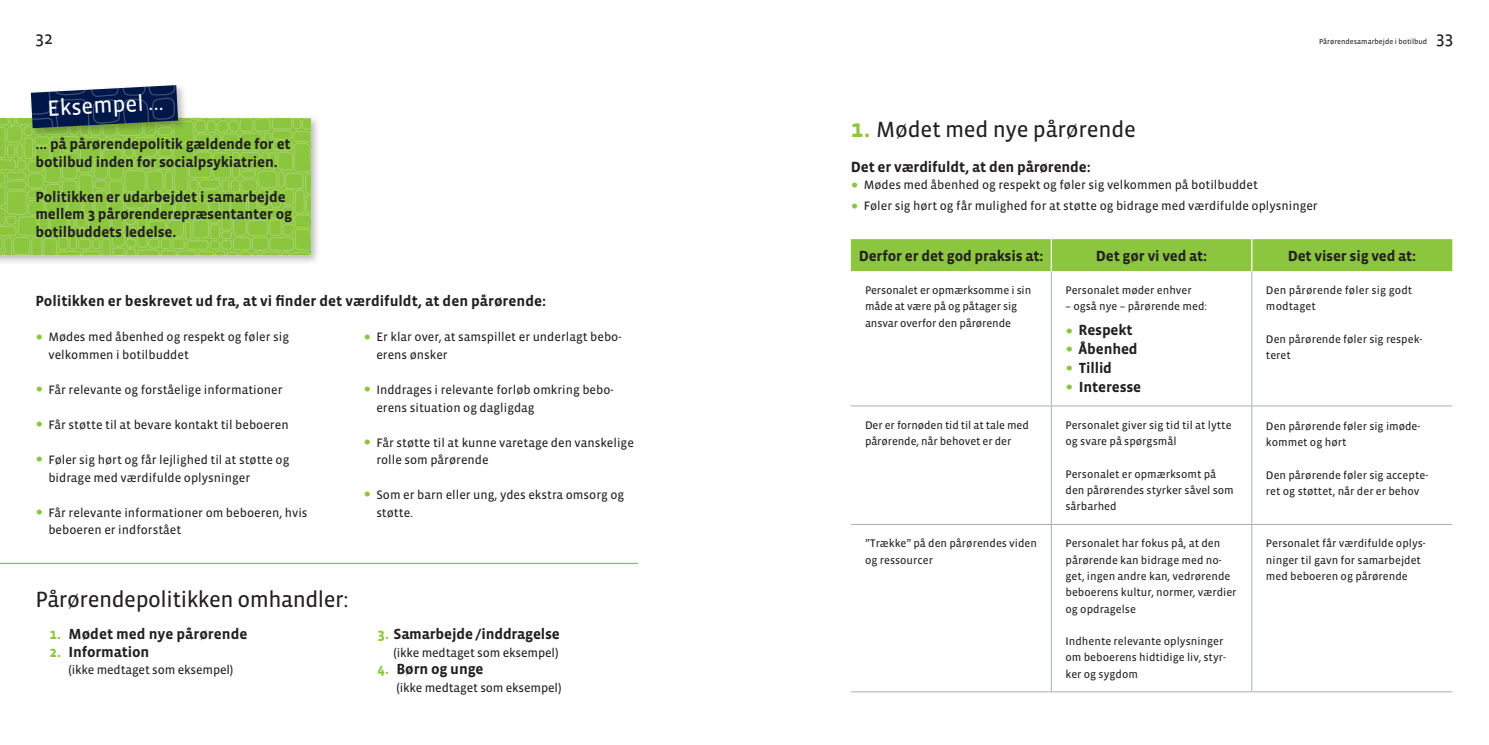
<style>
.page{position:relative;width:1489px;height:745px;background:#fff}
.page>*{position:absolute;margin:0;border:0;box-sizing:border-box;transform-origin:0 0}
.Rubrik_2{font:22.5px "Vista Sans Reg";letter-spacing:-.02em;color:#231f20}
.t1{font:22.5px "Vista Sans Reg";color:#fff}
.t2{font:17.5px "Vista Sans Reg";color:#231f20}
.Mellemrubrik{font:700 15px/17.5px "Vista Sans";letter-spacing:-.01em;color:#231f20}
.Rubrik_2-2{font:700 15px "Vista Sans";letter-spacing:-.01em;color:#231f20}
.Rubrik_2-3{font:12.5px/17.5px "Vista Sans Reg";color:#231f20}
.Mellemrubrik-2{font:12.5px "Vista Sans Reg";letter-spacing:-.01em;color:#231f20}
.t3{font:11.25px/16.2px "Vista Sans Reg";color:#231f20}
.t4{font:7.5px "Vista Sans Reg";color:#231f20}
.s1{font-family:"Georgia";font-size:20px;color:#8bc63e}
.s2{color:#8bc63e}
.s3{font-family:"Vista Sans";font-weight:700;font-size:25px;color:#8bc63e}
.s4{font-family:"Georgia";font-weight:400;font-size:20px;color:#8bc63e}
</style>
<div class="page">
<div style="left:850px;top:239px;width:602px;height:32px;background:#8bc63e"></div>
<hr style="left:1050px;top:271px;width:1px;height:134px;background:#a8b0b6">
<hr style="left:1251px;top:271px;width:1px;height:134px;background:#a8b0b6">
<hr style="left:850px;top:405px;width:201px;height:1px;background:#a8b0b6">
<hr style="left:1051px;top:405px;width:200px;height:1px;background:#a8b0b6">
<hr style="left:1050px;top:406px;width:1px;height:118px;background:#a8b0b6">
<hr style="left:1251px;top:405px;width:201px;height:1px;background:#a8b0b6">
<hr style="left:1251px;top:406px;width:1px;height:118px;background:#a8b0b6">
<hr style="left:850px;top:524px;width:201px;height:1px;background:#a8b0b6">
<hr style="left:1051px;top:524px;width:200px;height:1px;background:#a8b0b6">
<hr style="left:1050px;top:524px;width:1px;height:167px;background:#a8b0b6">
<hr style="left:1251px;top:524px;width:201px;height:1px;background:#a8b0b6">
<hr style="left:1251px;top:524px;width:1px;height:167px;background:#a8b0b6">
<hr style="left:850px;top:691px;width:201px;height:1px;background:#a8b0b6">
<hr style="left:1051px;top:691px;width:200px;height:1px;background:#a8b0b6">
<hr style="left:1251px;top:691px;width:201px;height:1px;background:#a8b0b6">
<hr style="left:1050px;top:239px;width:1px;height:32px;background:#fff">
<hr style="left:1251px;top:239px;width:1px;height:32px;background:#fff">
<div style="left:0;top:115px;width:320px;height:150px;background:#231f20;opacity:.3"></div>
<hr style="left:0;top:562px;width:638px;height:1px;background:#8bc63e">
<svg style="left:0;top:85px;width:310px;height:170px"></svg>
<h2 class="t2" style="left:35px;top:29px;width:19px">32</h2>
<p class="t4" style="left:1318px;top:37px;width:110px">Pårørendesamarbejde i botilbud</p>
<h2 class="t2" style="left:1435px;top:29px;width:19px">33</h2>
<p class="t1" style="left:47px;top:97px;width:118px;rotate:-3deg">Eksempel ...</p>
<p class="Mellemrubrik" style="left:35px;top:136px;width:257px">... på pårørendepolitik gældende for et botilbud inden for socialpsykiatrien.</p>
<p class="Mellemrubrik" style="left:35px;top:188px;width:258px">Politikken er udarbejdet i samarbejde mellem 3 pårørenderepræsentanter og botilbuddets ledelse.</p>
<p class="Mellemrubrik" style="left:35px;top:292px;width:512px">Politikken er beskrevet ud fra, at vi finder det værdifuldt, at den pårørende:</p>
<p class="Rubrik_2-3" style="left:48px;top:328px;width:242px;text-indent:-13px"><span class="s1">•</span> Mødes med åbenhed og respekt og føler sig velkommen i botilbuddet</p>
<p class="Rubrik_2-3" style="left:35px;top:381px;width:249px"><span class="s1">•</span> Får relevante og forståelige informationer</p>
<p class="Rubrik_2-3" style="left:35px;top:416px;width:255px"><span class="s1">•</span> Får støtte til at bevare kontakt til beboeren</p>
<p class="Rubrik_2-3" style="left:48px;top:451px;width:242px;text-indent:-13px"><span class="s1">•</span> Føler sig hørt og får lejlighed til at støtte og bidrage med værdifulde oplysninger</p>
<p class="Rubrik_2-3" style="left:48px;top:503px;width:260px;text-indent:-13px"><span class="s1">•</span> Får relevante informationer om beboeren, hvis beboeren er indforstået</p>
<p class="Rubrik_2-3" style="left:376px;top:328px;width:247px;text-indent:-13px"><span class="s1">•</span> Er klar over, at samspillet er underlagt bebo&shy;erens ønsker</p>
<p class="Rubrik_2-3" style="left:376px;top:381px;width:239px;text-indent:-13px"><span class="s1">•</span> Inddrages i relevante forløb omkring bebo&shy;erens situation og dagligdag</p>
<p class="Rubrik_2-3" style="left:376px;top:433px;width:259px;text-indent:-13px"><span class="s1">•</span> Får støtte til at kunne varetage den vanskelige rolle som pårørende</p>
<p class="Rubrik_2-3" style="left:376px;top:486px;width:249px;text-indent:-13px"><span class="s1">•</span> Som er barn eller ung, ydes ekstra omsorg og støtte.</p>
<p class="Rubrik_2" style="left:35px;top:587px;width:314px">Pårørendepolitikken omhandler:</p>
<p class="Mellemrubrik" style="left:50px;top:625px;width:199px"><span class="s2">1.</span> Mødet med nye pårørende</p>
<p class="Mellemrubrik" style="left:50px;top:643px;width:101px"><span class="s2">2.</span> Information</p>
<p class="Mellemrubrik-2" style="left:68px;top:663px;width:166px">(ikke medtaget som eksempel)</p>
<p class="Mellemrubrik" style="left:377px;top:625px;width:184px"><span class="s2">3.</span> Samarbejde /inddragelse</p>
<p class="Mellemrubrik-2" style="left:393px;top:646px;width:166px">(ikke medtaget som eksempel)</p>
<p class="Mellemrubrik" style="left:377px;top:660px;width:107px"><span class="s2">4.</span> Børn og unge</p>
<p class="Mellemrubrik-2" style="left:396px;top:681px;width:166px">(ikke medtaget som eksempel)</p>
<p class="Rubrik_2" style="left:850px;top:117px;width:287px"><span class="s3">1.</span> Mødet med nye pårørende</p>
<p class="Rubrik_2-2" style="left:850px;top:159px;width:241px">Det er værdifuldt, at den pårørende:</p>
<p class="Rubrik_2-3" style="left:850px;top:176px;width:408px"><span class="s1">•</span> Mødes med åbenhed og respekt og føler sig velkommen på botilbuddet</p>
<p class="Rubrik_2-3" style="left:850px;top:197px;width:468px"><span class="s1">•</span> Føler sig hørt og får mulighed for at støtte og bidrage med værdifulde oplysninger</p>
<p class="Mellemrubrik" style="left:858px;top:247px;width:186px">Derfor er det god praksis at:</p>
<p class="Mellemrubrik" style="left:1095px;top:247px;width:113px">Det gør vi ved at:</p>
<p class="Mellemrubrik" style="left:1287px;top:247px;width:130px">Det viser sig ved at:</p>
<p class="t3" style="left:865px;top:282px;width:168px">Personalet er opmærksomme i sin måde at være på og påtager sig ansvar overfor den pårørende</p>
<p class="t3" style="left:1065px;top:282px;width:128px">Personalet møder enhver</p>
<p class="t3" style="left:1265px;top:282px;width:148px">Den pårørende føler sig godt modtaget</p>
<p class="t3" style="left:1265px;top:331px;width:158px">Den pårørende føler sig respek&shy;teret</p>
<p class="t3" style="left:1065px;top:298px;width:143px">– også nye – pårørende med:</p>
<p class="Mellemrubrik" style="left:1065px;top:322px;width:69px"><span class="s4">•</span> Respekt</p>
<p class="Mellemrubrik" style="left:1065px;top:340px;width:74px"><span class="s4">•</span> Åbenhed</p>
<p class="Mellemrubrik" style="left:1065px;top:359px;width:48px"><span class="s4">•</span> Tillid</p>
<p class="Mellemrubrik" style="left:1065px;top:378px;width:77px"><span class="s4">•</span> Interesse</p>
<p class="t3" style="left:865px;top:417px;width:165px">Der er fornøden tid til at tale med pårørende, når behovet er der</p>
<p class="t3" style="left:1065px;top:417px;width:168px">Personalet giver sig tid til at lytte og svare på spørgsmål</p>
<p class="t3" style="left:1065px;top:465px;width:170px">Personalet er opmærksomt på den pårørendes styrker såvel som sårbarhed</p>
<p class="t3" style="left:865px;top:535px;width:174px">”Trække” på den pårørendes viden og ressourcer</p>
<p class="t3" style="left:1065px;top:535px;width:172px">Personalet har fokus på, at den pårørende kan bidrage med no&shy;get, ingen andre kan, vedrørende beboerens kultur, normer, værdier og opdragelse</p>
<p class="t3" style="left:1065px;top:633px;width:162px">Indhente relevante oplysninger om beboerens hidtidige liv, styr&shy;ker og sygdom</p>
<p class="t3" style="left:1265px;top:418px;width:156px">Den pårørende føler sig imøde&shy;kommet og hørt</p>
<p class="t3" style="left:1265px;top:466px;width:164px">Den pårørende føler sig accepte&shy;ret og støttet, når der er behov</p>
<p class="t3" style="left:1265px;top:535px;width:161px">Personalet får værdifulde oplys&shy;ninger til gavn for samarbejdet med beboeren og pårørende</p>
</div>
